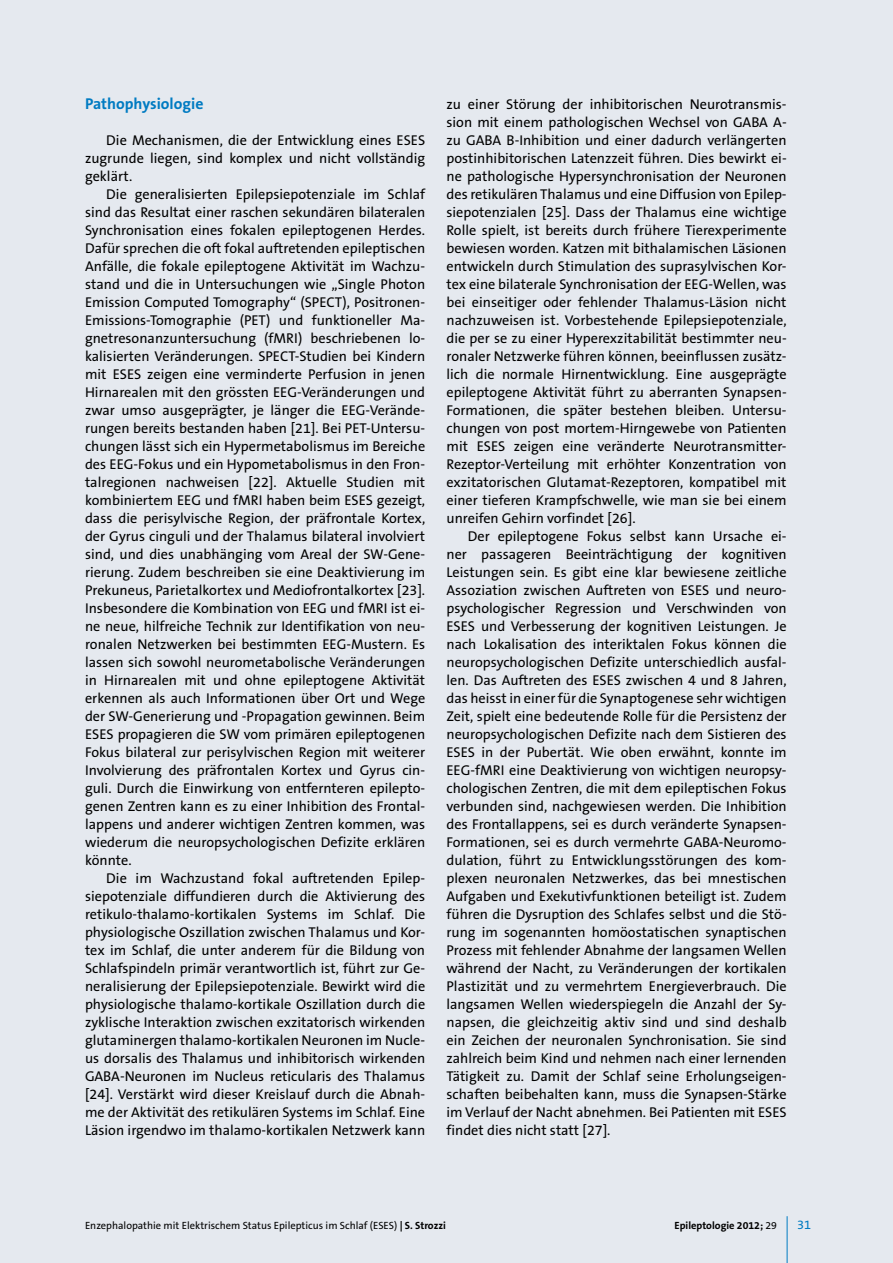
<style>
.page{position:relative;width:893px;height:1263px;background:#e5e9ef}
.page>*{position:absolute;margin:0;border:0;box-sizing:border-box;transform-origin:0 0}
.t1{font:700 15.75px "The Sans B7";color:#007bc2}
.t2{font:14.25px/18px "The Sans B5 Plain";color:#000;text-align:justify}
.t3{font:12.75px "The Sans B5 Plain";color:#007bc2}
.t4{font:10.5px "The Sans B5 Plain";color:#000}
.t5{font:700 10.5px "The Sans B7";color:#000}
.s1{font-family:"The Sans B7";font-weight:700}
.s2{font-family:"The Sans B5 Plain";font-weight:400}
</style>
<div class="page">
<hr style="left:787px;top:1216px;width:1px;height:47px;background:#007bc2">
<p class="t1" style="left:85px;top:96px;width:120px">Pathophysiologie</p>
<p class="t2" style="left:85px;top:132px;width:342px;text-indent:21px">Die Mechanismen, die der Entwicklung eines ESES zugrunde liegen, sind komplex und nicht vollständig geklärt.</p>
<p class="t2" style="left:85px;top:186px;width:342px;text-indent:21px">Die generalisierten Epilepsiepotenziale im Schlaf sind das Resultat einer raschen sekundären bilateralen Synchronisation eines fokalen epileptogenen Herdes.<br>Dafür sprechen die oft fokal auftretenden epileptischen Anfälle, die fokale epileptogene Aktivität im Wachzu&shy;stand und die in Untersuchungen wie „Single Photon Emission Computed Tomography“ (SPECT), Positronen-Emissions-Tomographie (PET) und funktioneller Ma&shy;gnetresonanzuntersuchung (fMRI) beschriebenen lo&shy;kalisierten Veränderungen. SPECT-Studien bei Kindern mit ESES zeigen eine verminderte Perfusion in jenen Hirnarealen mit den grössten EEG-Veränderungen und zwar umso ausgeprägter, je länger die EEG-Verände&shy;rungen bereits bestanden haben [21]. Bei PET-Untersu&shy;chungen lässt sich ein Hypermetabolismus im Bereiche des EEG-Fokus und ein Hypometabolismus in den Fron&shy;talregionen nachweisen [22]. Aktuelle Studien mit kombiniertem EEG und fMRI haben beim ESES gezeigt, dass die perisylvische Region, der präfrontale Kortex, der Gyrus cinguli und der Thalamus bilateral involviert sind, und dies unabhänging vom Areal der SW-Gene&shy;rierung. Zudem beschreiben sie eine Deaktivierung im Prekuneus, Parietalkortex und Mediofrontalkortex [23].<br>Insbesondere die Kombination von EEG und fMRI ist ei&shy;ne neue, hilfreiche Technik zur Identifikation von neu&shy;ronalen Netzwerken bei bestimmten EEG-Mustern. Es lassen sich sowohl neurometabolische Veränderungen in Hirnarealen mit und ohne epileptogene Aktivität erkennen als auch Informationen über Ort und Wege der SW-Generierung und -Propagation gewinnen. Beim ESES propagieren die SW vom primären epileptogenen Fokus bilateral zur perisylvischen Region mit weiterer Involvierung des präfrontalen Kortex und Gyrus cin&shy;guli. Durch die Einwirkung von entfernteren epilepto&shy;genen Zentren kann es zu einer Inhibition des Frontal&shy;lappens und anderer wichtigen Zentren kommen, was wiederum die neuropsychologischen Defizite erklären könnte.</p>
<p class="t2" style="left:85px;top:870px;width:342px;text-indent:21px">Die im Wachzustand fokal auftretenden Epilep&shy;siepotenziale diffundieren durch die Aktivierung des retikulo-thalamo-kortikalen Systems im Schlaf. Die physiologische Oszillation zwischen Thalamus und Kor&shy;tex im Schlaf, die unter anderem für die Bildung von Schlafspindeln primär verantwortlich ist, führt zur Ge&shy;neralisierung der Epilepsiepotenziale. Bewirkt wird die physiologische thalamo-kortikale Oszillation durch die zyklische Interaktion zwischen exzitatorisch wirkenden glutaminergen thalamo-kortikalen Neuronen im Nucle&shy;us dorsalis des Thalamus und inhibitorisch wirkenden GABA-Neuronen im Nucleus reticularis des Thalamus [24]. Verstärkt wird dieser Kreislauf durch die Abnah&shy;me der Aktivität des retikulären Systems im Schlaf. Eine Läsion irgendwo im thalamo-kortikalen Netzwerk kann</p>
<p class="t2" style="left:446px;top:96px;width:342px">zu einer Störung der inhibitorischen Neurotransmis&shy;sion mit einem pathologischen Wechsel von GABA A&shy;zu GABA B-Inhibition und einer dadurch verlängerten postinhibitorischen Latenzzeit führen. Dies bewirkt ei&shy;ne pathologische Hypersynchronisation der Neuronen des retikulären Thalamus und eine Diffusion von Epilep&shy;siepotenzialen [25]. Dass der Thalamus eine wichtige Rolle spielt, ist bereits durch frühere Tierexperimente bewiesen worden. Katzen mit bithalamischen Läsionen entwickeln durch Stimulation des suprasylvischen Kor&shy;tex eine bilaterale Synchronisation der EEG-Wellen, was bei einseitiger oder fehlender Thalamus-Läsion nicht nachzuweisen ist. Vorbestehende Epilepsiepotenziale, die per se zu einer Hyperexzitabilität bestimmter neu&shy;ronaler Netzwerke führen können, beeinflussen zusätz&shy;lich die normale Hirnentwicklung. Eine ausgeprägte epileptogene Aktivität führt zu aberranten Synapsen-Formationen, die später bestehen bleiben. Untersu&shy;chungen von post mortem-Hirngewebe von Patienten mit ESES zeigen eine veränderte Neurotransmitter-Rezeptor-Verteilung mit erhöhter Konzentration von exzitatorischen Glutamat-Rezeptoren, kompatibel mit einer tieferen Krampfschwelle, wie man sie bei einem unreifen Gehirn vorfindet [26].</p>
<p class="t2" style="left:446px;top:528px;width:342px;text-indent:21px">Der epileptogene Fokus selbst kann Ursache ei&shy;ner passageren Beeinträchtigung der kognitiven Leistungen sein. Es gibt eine klar bewiesene zeitliche Assoziation zwischen Auftreten von ESES und neuro&shy;psychologischer Regression und Verschwinden von ESES und Verbesserung der kognitiven Leistungen. Je nach Lokalisation des interiktalen Fokus können die neuropsychologischen Defizite unterschiedlich ausfal&shy;len. Das Auftreten des ESES zwischen 4 und 8 Jahren, das heisst in einer für die Synaptogenese sehr wichtigen Zeit, spielt eine bedeutende Rolle für die Persistenz der neuropsychologischen Defizite nach dem Sistieren des ESES in der Pubertät. Wie oben erwähnt, konnte im EEG-fMRI eine Deaktivierung von wichtigen neuropsy&shy;chologischen Zentren, die mit dem epileptischen Fokus verbunden sind, nachgewiesen werden. Die Inhibition des Frontallappens, sei es durch veränderte Synapsen-Formationen, sei es durch vermehrte GABA-Neuromo&shy;dulation, führt zu Entwicklungsstörungen des kom&shy;plexen neuronalen Netzwerkes, das bei mnestischen Aufgaben und Exekutivfunktionen beteiligt ist. Zudem führen die Dysruption des Schlafes selbst und die Stö&shy;rung im sogenannten homöostatischen synaptischen Prozess mit fehlender Abnahme der langsamen Wellen während der Nacht, zu Veränderungen der kortikalen Plastizität und zu vermehrtem Energieverbrauch. Die langsamen Wellen wiederspiegeln die Anzahl der Sy&shy;napsen, die gleichzeitig aktiv sind und sind deshalb ein Zeichen der neuronalen Synchronisation. Sie sind zahlreich beim Kind und nehmen nach einer lernenden Tätigkeit zu. Damit der Schlaf seine Erholungseigen&shy;schaften beibehalten kann, muss die Synapsen-Stärke im Verlauf der Nacht abnehmen. Bei Patienten mit ESES findet dies nicht statt [27].</p>
<p class="t4" style="left:85px;top:1220px;width:362px">Enzephalopathie mit Elektrischem Status Epilepticus im Schlaf (ESES) <span class="s1">| S. Strozzi</span></p>
<p class="t5" style="left:674px;top:1220px;width:104px">Epileptologie 2012; <span class="s2">29</span></p>
<p class="t3" style="left:797px;top:1218px;width:16px">31</p>
</div>
